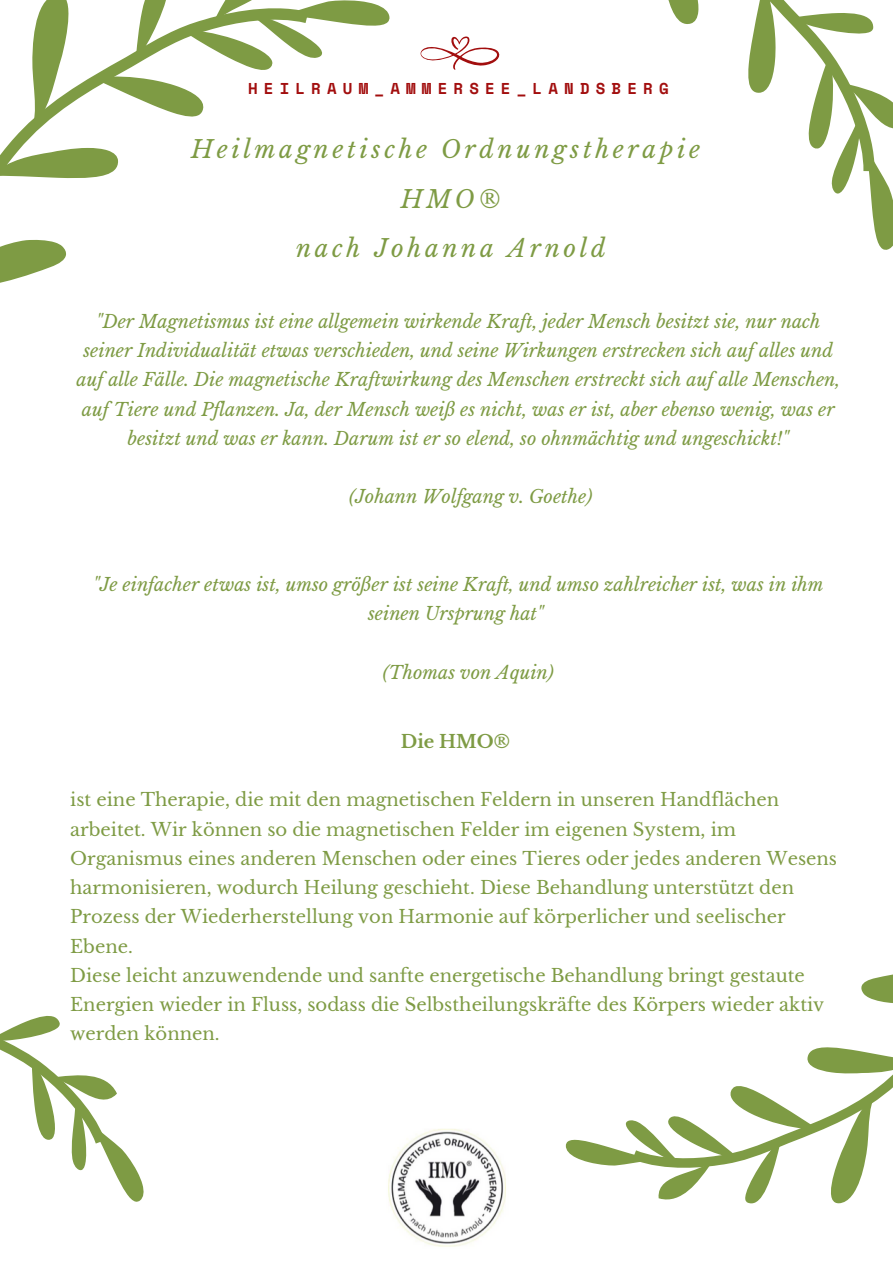
<style>
.page{position:relative;width:893px;height:1264px;background:#fff}
.page>*{position:absolute;margin:0;border:0;box-sizing:border-box;transform-origin:0 0}
.t1{font:italic 24.15px "Libre Baskerville";letter-spacing:.15em;color:#7e9b44}
.t2{font:italic 18px/29.2px "Libre Baskerville";color:#7e9b44;text-align:center}
.t3{font:18px/29.2px "Libre Baskerville";color:#7e9b44}
.t4{font:700 18px "Libre Baskerville";color:#7e9b44}
.t5{font:700 15.75px "Space Mono";letter-spacing:.395em;color:#a20e0e}
</style>
<div class="page">
<svg style="left:565px;top:974px;width:327px;height:230px"></svg>
<svg style="left:748px;top:0;width:144px;height:250px"></svg>
<svg style="left:0;top:1015px;width:144px;height:187px"></svg>
<svg style="left:0;top:0;width:390px;height:283px"></svg>
<img style="left:388px;top:1129px;width:118px;height:118px">
<svg style="left:420px;top:0;width:279px;height:70px"></svg>
<p class="t5" style="left:248px;top:76px;width:422px">HEILRAUM_AMMERSEE_LANDSBERG</p>
<p class="t1" style="left:191px;top:135px;width:510px">Heilmagnetische Ordnungstherapie</p>
<p class="t1" style="left:401px;top:184px;width:101px">HMO®</p>
<p class="t1" style="left:296px;top:234px;width:311px">nach Johanna Arnold</p>
<p class="t2" style="left:76px;top:307px;width:765px">"Der Magnetismus ist eine allgemein wirkende Kraft, jeder Mensch besitzt sie, nur nach seiner Individualität etwas verschieden, und seine Wirkungen erstrecken sich auf alles und auf alle Fälle. Die magnetische Kraftwirkung des Menschen erstreckt sich auf alle Menschen, auf Tiere und Pflanzen. Ja, der Mensch weiß es nicht, was er ist, aber ebenso wenig, was er besitzt und was er kann. Darum ist er so elend, so ohnmächtig und ungeschickt!"</p>
<p class="t2" style="left:349px;top:482px;width:245px">(Johann Wolfgang v. Goethe)</p>
<p class="t2" style="left:93px;top:570px;width:731px">"Je einfacher etwas ist, umso größer ist seine Kraft, und umso zahlreicher ist, was in ihm seinen Ursprung hat"</p>
<p class="t2" style="left:382px;top:658px;width:173px">(Thomas von Aquin)</p>
<p class="t4" style="left:401px;top:730px;width:111px">Die HMO®</p>
<p class="t3" style="left:70px;top:785px;width:768px">ist eine Therapie, die mit den magnetischen Feldern in unseren Handflächen arbeitet. Wir können so die magnetischen Felder im eigenen System, im Organismus eines anderen Menschen oder eines Tieres oder jedes anderen Wesens harmonisieren, wodurch Heilung geschieht. Diese Behandlung unterstützt den Prozess der Wiederherstellung von Harmonie auf körperlicher und seelischer Ebene.</p>
<p class="t3" style="left:70px;top:960px;width:755px">Diese leicht anzuwendende und sanfte energetische Behandlung bringt gestaute<br>Energien wieder in Fluss, sodass die Selbstheilungskräfte des Körpers wieder aktiv werden können.</p>
</div>
